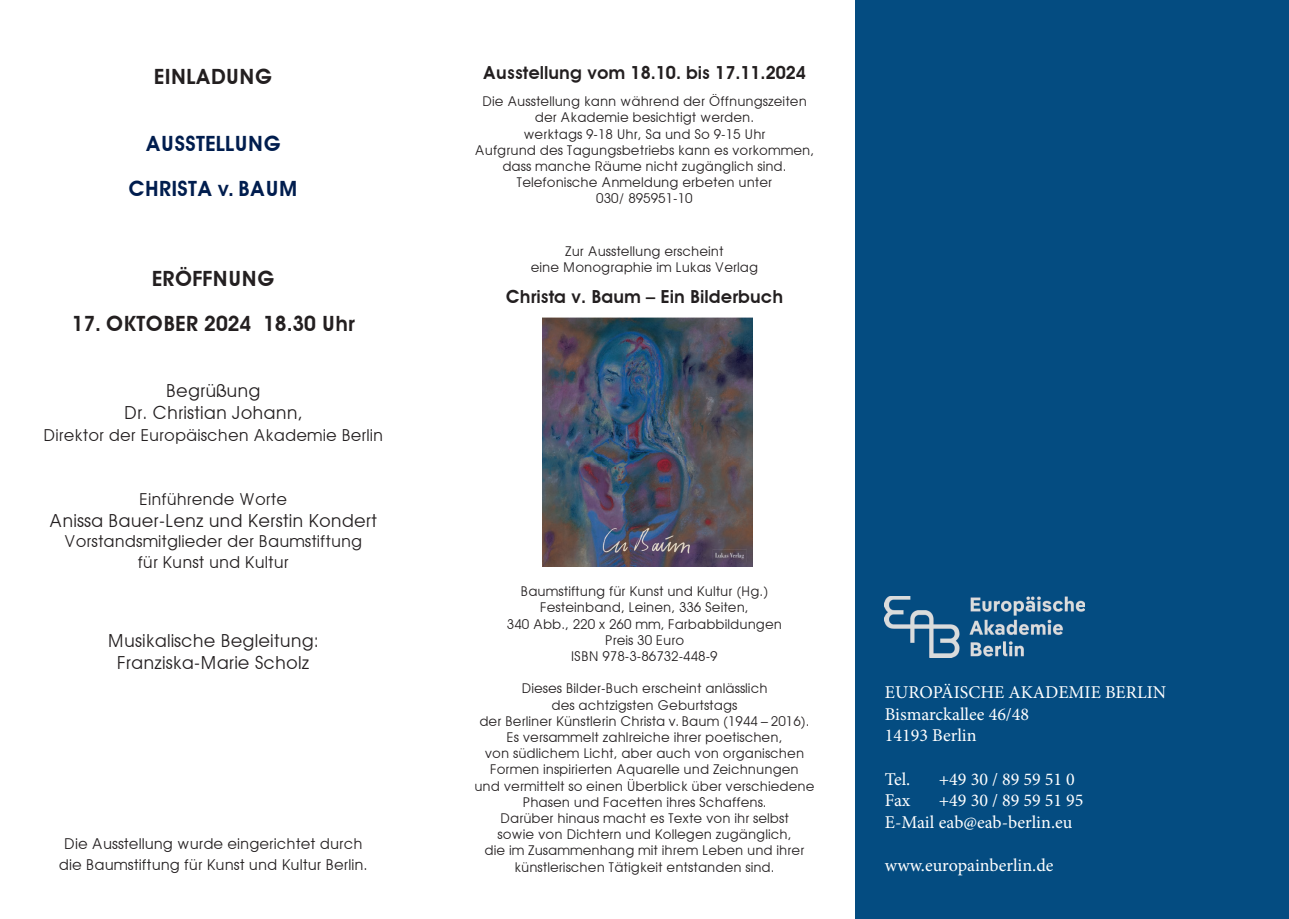
<style>
.page{position:relative;width:1289px;height:919px;background:#fff}
.page>*{position:absolute;margin:0;border:0;box-sizing:border-box;transform-origin:0 0}
.t1{font:600 21px "Avant Garde";color:#231f20}
.t2{font:600 21px/45px "Avant Garde";color:#001d4e;text-align:center}
.t3{font:18px/21.6px "Minion Pro";color:#fff}
.t4{font:18px/21.6px "Avant Garde";color:#231f20;text-align:center}
.t5{font:600 18px "Avant Garde";color:#231f20}
.t6{font:16.5px/21.6px "Avant Garde";color:#231f20;text-align:center}
.t7{font:15px/21.6px "Avant Garde";color:#231f20;text-align:center}
.t8{font:13.5px/16.2px "Avant Garde";color:#231f20;text-align:center}
</style>
<div class="page">
<div style="left:855px;top:0;width:433px;height:918px;background:#044c81"></div>
<img style="left:884px;top:596px;width:200px;height:61px">
<img style="left:542px;top:318px;width:210px;height:249px">
<h1 class="t1" style="left:154px;top:64px;width:120px">EINLADUNG</h1>
<h1 class="t2" style="left:128px;top:120px;width:171px">AUSSTELLUNG<br>CHRISTA v. BAUM</h1>
<h1 class="t1" style="left:152px;top:265px;width:125px">ERÖFFNUNG</h1>
<h1 class="t1" style="left:72px;top:310px;width:284px">17. OKTOBER 2024 18.30 Uhr</h1>
<h2 class="t4" style="left:124px;top:380px;width:181px">Begrüßung<br>Dr. Christian Johann,</h2>
<p class="t6" style="left:43px;top:424px;width:341px">Direktor der Europäischen Akademie Berlin</p>
<p class="t6" style="left:139px;top:488px;width:149px">Einführende Worte</p>
<h2 class="t4" style="left:49px;top:509px;width:330px">Anissa Bauer-Lenz und Kerstin Kondert</h2>
<p class="t6" style="left:64px;top:530px;width:299px">Vorstandsmitglieder der Baumstiftung für Kunst und Kultur</p>
<h2 class="t4" style="left:108px;top:629px;width:213px">Musikalische Begleitung:<br>Franziska-Marie Scholz</h2>
<p class="t7" style="left:59px;top:832px;width:310px">Die Ausstellung wurde eingerichtet durch die Baumstiftung für Kunst und Kultur Berlin.</p>
<h2 class="t5" style="left:483px;top:62px;width:324px">Ausstellung vom 18.10. bis 17.11.2024</h2>
<p class="t8" style="left:475px;top:93px;width:341px">Die Ausstellung kann während der Öffnungszeiten der Akademie besichtigt werden.<br>werktags 9-18 Uhr, Sa und So 9-15 Uhr<br>Aufgrund des Tagungsbetriebs kann es vorkommen, dass manche Räume nicht zugänglich sind.<br>Telefonische Anmeldung erbeten unter<br>030/ 895951-10</p>
<p class="t8" style="left:530px;top:243px;width:229px">Zur Ausstellung erscheint<br>eine Monographie im Lukas Verlag</p>
<h2 class="t5" style="left:506px;top:285px;width:279px">Christa v. Baum – Ein Bilderbuch</h2>
<p class="t8" style="left:507px;top:583px;width:277px">Baumstiftung für Kunst und Kultur (Hg.)<br>Festeinband, Leinen, 336 Seiten,<br>340 Abb., 220 x 260 mm, Farbabbildungen<br>Preis 30 Euro<br>ISBN 978-3-86732-448-9</p>
<p class="t8" style="left:474px;top:680px;width:342px">Dieses Bilder-Buch erscheint anlässlich<br>des achtzigsten Geburtstags<br>der Berliner Künstlerin Christa v. Baum (1944 – 2016).<br>Es versammelt zahlreiche ihrer poetischen,<br>von südlichem Licht, aber auch von organischen Formen inspirierten Aquarelle und Zeichnungen<br>und vermittelt so einen Überblick über verschiedene Phasen und Facetten ihres Schaffens.<br>Darüber hinaus macht es Texte von ihr selbst<br>sowie von Dichtern und Kollegen zugänglich,<br>die im Zusammenhang mit ihrem Leben und ihrer künstlerischen Tätigkeit entstanden sind.</p>
<h2 class="t3" style="left:884px;top:681px;width:283px">EUROPÄISCHE AKADEMIE BERLIN<br>Bismarckallee 46/48<br>14193 Berlin</h2>
<h2 class="t3" style="left:884px;top:768px;width:27px">Tel.</h2>
<h2 class="t3" style="left:938px;top:768px;width:137px">+49 30 / 89 59 51 0</h2>
<h2 class="t3" style="left:884px;top:789px;width:27px">Fax</h2>
<h2 class="t3" style="left:884px;top:789px;width:200px;text-indent:54px">+49 30 / 89 59 51 95<br>E-Mail eab@eab-berlin.eu</h2>
<h2 class="t3" style="left:884px;top:854px;width:170px">www.europainberlin.de</h2>
</div>
